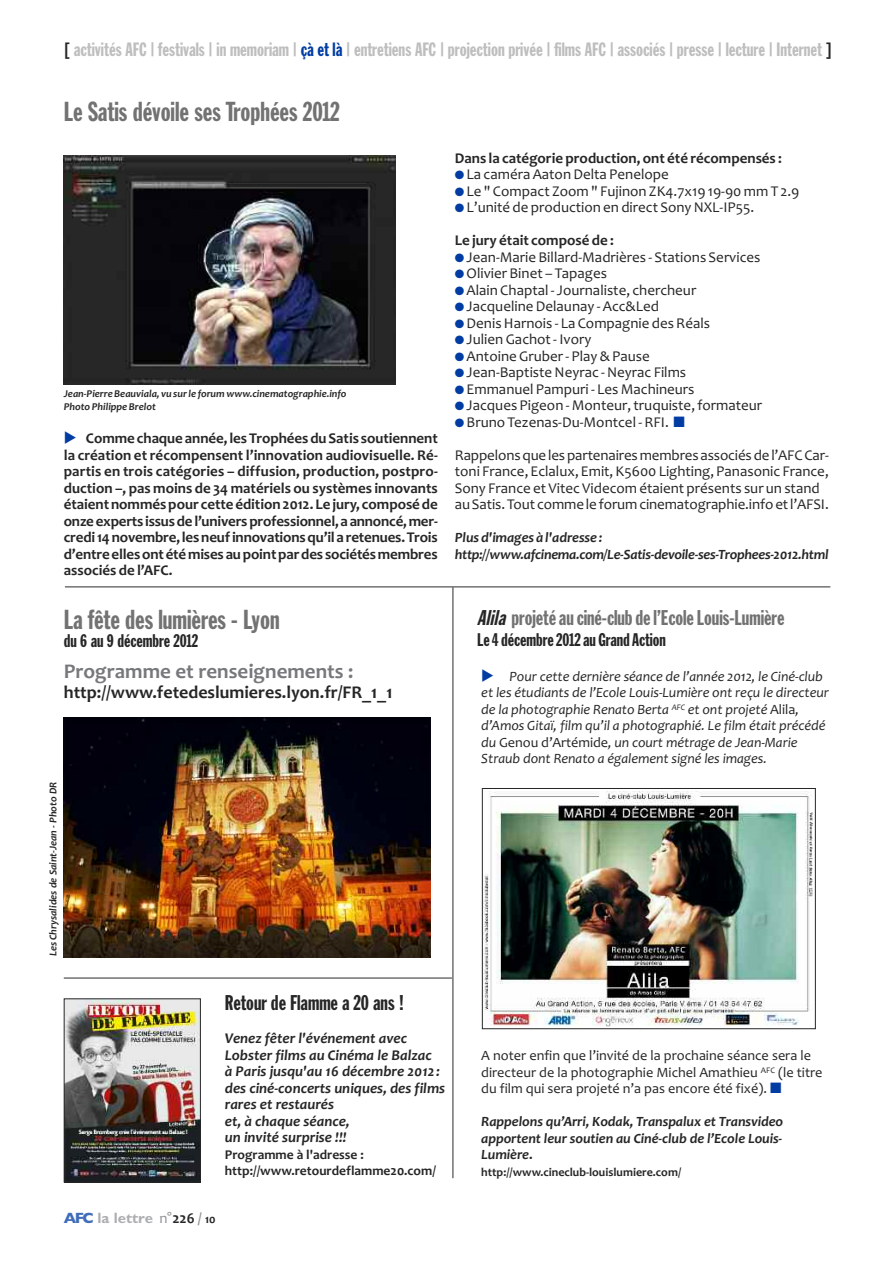
<style>
.page{position:relative;width:893px;height:1263px;background:#fff}
.page>*{position:absolute;margin:0;border:0;box-sizing:border-box;transform-origin:0 0}
.t1{font:27px "Franklin Gothic Extra Cond";color:#737272}
.t2{font:21px "Franklin Gothic Extra Cond";color:#737272}
.t3{font:21px "Candara Bold OTF";color:#76787b}
.t4{font:21px "Franklin Gothic Extra Cond";color:#272627}
.t5{font:18.9px "Franklin Gothic Extra Cond";color:#bebebe}
.t6{font:18px "Franklin Gothic Extra Cond";color:#272627}
.t7{font:18px "Candara Bold OTF";color:#272627}
.t8{font:15px/16.5px "Candara";color:#272627}
.t9{font:15px/16.5px "Candara Bold OTF";color:#272627;text-align:justify}
.t10{font:15px/16.5px "Candara Bold Italic OTF";color:#272627}
.t11{font:700 15px "Gill Sans";color:#acaeb0}
.t12{font:14.25px/16.5px "Candara Italic OTF";letter-spacing:-.005em;color:#272627}
.t13{font:14.25px/16.5px "Candara Bold Italic OTF";letter-spacing:-.005em;color:#272627}
.t14{font:14.25px/16.5px "Candara";color:#272627}
.t15{font:13.5px/16.5px "Candara Bold OTF";color:#272627}
.t16{font:12px "Candara Bold OTF";color:#272627}
.t17{font:10.5px/13.5px "Candara Bold Italic OTF";color:#272627}
.s1{color:#272627}
.s2{color:#003ca2}
.s3{font-style:italic;color:#272627}
.s4{font-family:"Candara"}
.s5{color:#406dba}
.s6{font-family:"Candara";font-weight:400;color:#919396}
.s7{font-family:"Candara Bold OTF";font-weight:400;color:#272627}
.s8{font-family:"Candara Bold OTF";font-weight:400;color:#919396}
.s9{font-family:"Candara Bold OTF";font-weight:400;font-size:12px;color:#272627}
.s10{font-family:"Candara Bold OTF"}
</style>
<div class="page">
<hr style="left:452px;top:587px;width:2px;height:591px;background:#737272">
<img style="left:484px;top:791px;width:329px;height:235px">
<div style="left:482px;top:788px;width:334px;height:241px;border:1px solid #272627"></div>
<img style="left:66px;top:1000px;width:133px;height:180px">
<div style="left:64px;top:998px;width:137px;height:184px;border:1px solid #272627"></div>
<img style="left:64px;top:717px;width:367px;height:240px">
<img style="left:64px;top:156px;width:332px;height:229px">
<hr style="left:65px;top:586px;width:765px;height:2px;background:#737272">
<hr style="left:64px;top:977px;width:388px;height:2px;background:#737272">
<p class="t5" style="left:62px;top:43px;width:772px"><span class="s1">[</span> activités AFC | festivals | in memoriam | <span class="s2">çà et là</span> | entretiens AFC | projection privée | films AFC | associés | presse | lecture | Internet <span class="s1">]</span></p>
<h1 class="t1" style="left:64px;top:102px;width:278px">Le Satis dévoile ses Trophées 2012</h1>
<p class="t17" style="left:64px;top:386px;width:284px">Jean-Pierre Beauviala, vu surle forum www.cinematographie.info<br>Photo Philippe Brelot</p>
<p class="t9" style="left:64px;top:430px;width:375px;text-indent:22px">Commechaqueannée,lesTrophéesduSatis soutiennent la création et récompensent l’innovation audiovisuelle. Ré&shy;partis en trois catégories – diffusion, production, postpro&shy;duction –, pas moins de 34 matériels ou systèmes innovants étaientnomméspour cetteédition2012. Lejury, composéde onzeexperts issusdel’universprofessionnel,aannoncé,mer&shy;credi14novembre,lesneufinnovationsqu’ilaretenues.Trois d’entreellesontétémisesaupointpardes sociétésmembres associés de l’AFC.</p>
<h1 class="t1" style="left:64px;top:610px;width:217px">La fête des lumières - Lyon</h1>
<p class="t6" style="left:64px;top:634px;width:136px">du 6 au 9 décembre 2012</p>
<h2 class="t3" style="left:64px;top:658px;width:291px">Programme et renseignements :</h2>
<p class="t7" style="left:64px;top:681px;width:330px">http://www.fetedeslumieres.lyon.fr/FR_1_1</p>
<p class="t17" style="left:46px;top:956px;width:176px;rotate:-90deg">Les Chrysalides de Saint-Jean - Photo DR</p>
<p class="t9" style="left:455px;top:149px;width:329px">Dans la catégorie production, ont été récompensés :</p>
<p class="t8" style="left:455px;top:166px;width:216px"><span class="s2">●</span> La caméraAatonDelta Penelope</p>
<p class="t8" style="left:455px;top:182px;width:346px"><span class="s2">●</span> Le " Compact Zoom " Fujinon ZK4.7x19 19-90 mm T 2.9</p>
<p class="t8" style="left:455px;top:199px;width:301px"><span class="s2">●</span> L’unité de production en direct SonyNXL-IP55.</p>
<p class="t9" style="left:455px;top:232px;width:160px">Le jury était composé de :</p>
<p class="t8" style="left:455px;top:248px;width:307px"><span class="s2">●</span> Jean-Marie Billard-Madrières - Stations Services</p>
<p class="t8" style="left:455px;top:265px;width:154px"><span class="s2">●</span> Olivier Binet – Tapages</p>
<p class="t8" style="left:455px;top:281px;width:243px"><span class="s2">●</span> Alain Chaptal - Journaliste, chercheur</p>
<p class="t8" style="left:455px;top:298px;width:206px"><span class="s2">●</span> JacquelineDelaunay -Acc&amp;Led</p>
<p class="t8" style="left:455px;top:314px;width:257px"><span class="s2">●</span> DenisHarnois - La Compagnie des Réals</p>
<p class="t8" style="left:455px;top:331px;width:138px"><span class="s2">●</span> JulienGachot- Ivory</p>
<p class="t8" style="left:455px;top:347px;width:197px"><span class="s2">●</span> AntoineGruber- Play&amp;Pause</p>
<p class="t8" style="left:455px;top:364px;width:233px"><span class="s2">●</span> Jean-BaptisteNeyrac -Neyrac Films</p>
<p class="t8" style="left:455px;top:380px;width:241px"><span class="s2">●</span> Emmanuel Pampuri - Les Machineurs</p>
<p class="t8" style="left:455px;top:397px;width:309px"><span class="s2">●</span> Jacques Pigeon - Monteur,truquiste,formateur</p>
<p class="t8" style="left:455px;top:413px;width:231px"><span class="s2">●</span> Bruno Tezenas-Du-Montcel - RFI. <span class="s2">■</span></p>
<p class="t8" style="left:455px;top:446px;width:375px">Rappelonsquelespartenairesmembresassociésdel’AFCCar&shy;toni France, Eclalux, Emit,K5600 Lighting, Panasonic France, Sony France et Vitec Videcom étaient présents sur un stand auSatis.Tout commeleforumcinematographie.infoetl’AFSI.</p>
<p class="t13" style="left:455px;top:529px;width:375px">Plus d'images à l'adresse : http://www.afcinema.com/Le-Satis-devoile-ses-Trophees-2012.html</p>
<h2 class="t2" style="left:477px;top:610px;width:309px"><span class="s3">Alila</span> projetéauciné-clubdel’EcoleLouis-Lumière</h2>
<p class="t6" style="left:477px;top:633px;width:190px">Le4décembre2012au GrandAction</p>
<p class="t12" style="left:481px;top:668px;width:349px;text-indent:28px">Pour cette dernière séance de l’année 2012, le Ciné-club et les étudiants de l’Ecole Louis-Lumière ont reçu le directeur de la photographie Renato Berta <sup>AFC</sup> et ont projeté <span class="s4">Alila</span>, d’Amos Gitaï, film qu’il a photographié. Le film était précédé du <span class="s4">Genou d’Artémide</span>, un court métrage de Jean-Marie Straub dont Renato a également signé les images.</p>
<h2 class="t4" style="left:225px;top:995px;width:181px">Retour de Flamme a 20 ans !</h2>
<p class="t10" style="left:225px;top:1030px;width:222px">Venez fêter l'événement avec<br>Lobster films au Cinéma le Balzac<br>à Paris jusqu'au 16 décembre 2012: des ciné-concerts uniques, des films rares et restaurés<br>et, à chaque séance,<br>un invité surprise !!!</p>
<p class="t15" style="left:225px;top:1146px;width:213px">Programme à l'adresse : http://www.retourdeflamme20.com/</p>
<p class="t11" style="left:64px;top:1209px;width:153px"><span class="s5">AFC</span> la lettre <span class="s6">n°</span><span class="s7">226</span> <span class="s8">/</span> <span class="s9">10</span></p>
<p class="t14" style="left:481px;top:1047px;width:343px">A noter enfin que l’invité de la prochaine séance sera le directeur de la photographie Michel Amathieu <sup>AFC</sup> (le titre du film qui sera projeté n’a pas encore été fixé). <span class="s2">■</span></p>
<p class="t13" style="left:481px;top:1113px;width:303px;text-align:justify">Rappelons qu’Arri, Kodak, Transpalux et Transvideo apportent leur soutien au Ciné-club de l’Ecole Louis-Lumière<span class="s10">.</span></p>
<p class="t16" style="left:481px;top:1165px;width:201px">http://www.cineclub-louislumiere.com/</p>
</div>
